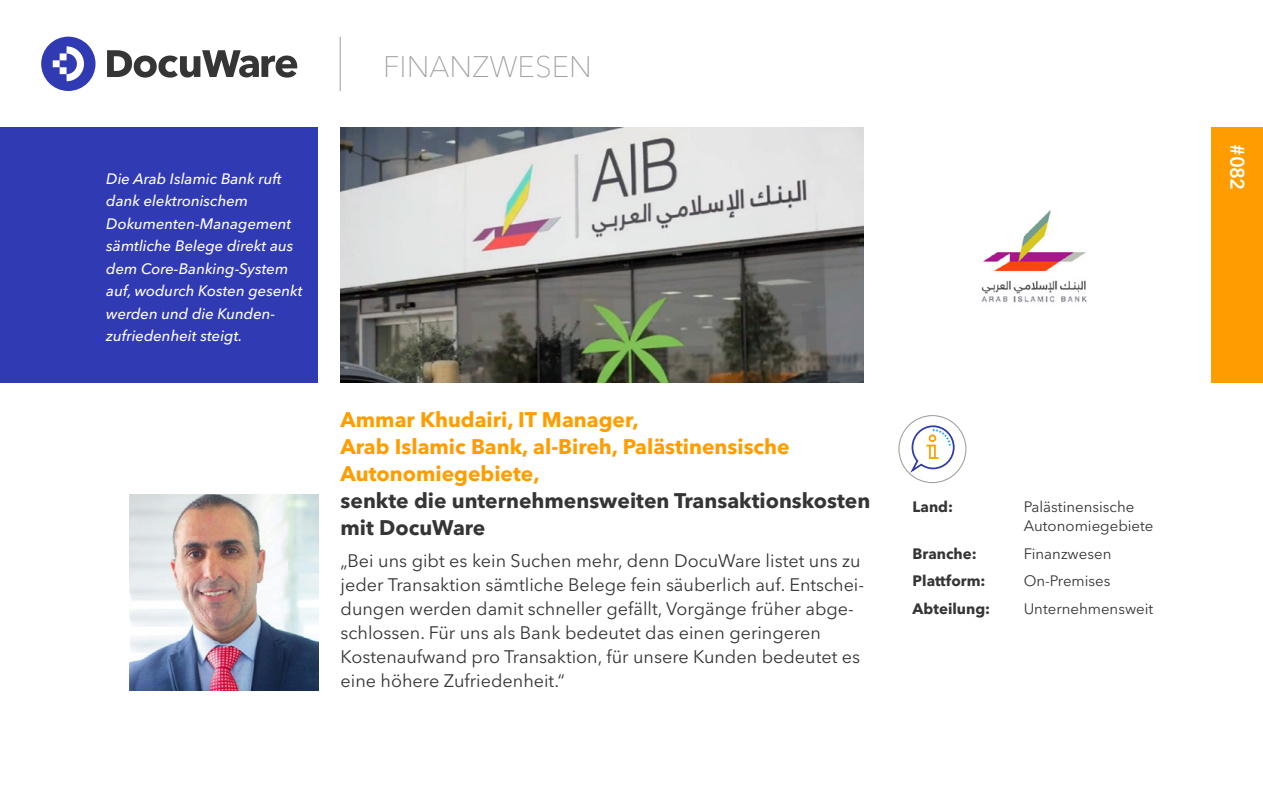
<style>
.page{position:relative;width:1263px;height:787px;background:#fff}
.page>*{position:absolute;margin:0;border:0;box-sizing:border-box;transform-origin:0 0}
.t1{font:100 29.4px "Avenir Next LT Pro";color:#9e9e9e}
.t2{font:700 21px/27px "Avenir Next LT Pro";color:#ff9d00}
.t3{font:700 21px/27px "Avenir Next LT Pro";color:#353535}
.t4{font:600 19.5px "Avenir Next LT Pro";color:#fff}
.t5{font:18px/24px "Avenir Next LT Pro";color:#353535}
.t6{font:italic 500 15px/22.5px "Avenir Next LT Pro";color:#fff}
.t7{font:15px/19.5px "Avenir Next LT Pro";color:#353535}
.t8{font:700 15px "Avenir Next LT Pro";color:#353535}
</style>
<div class="page">
<div style="left:0;top:128px;width:317px;height:255px;background:#303ab2"></div>
<svg style="left:41px;top:37px;width:55px;height:54px"></svg>
<svg style="left:107px;top:50px;width:190px;height:28px"></svg>
<hr style="left:340px;top:37px;width:1px;height:54px;background:#9e9e9e">
<div style="left:1212px;top:128px;width:51px;height:255px;background:#ff9d00"></div>
<div style="left:898px;top:415px;width:68px;height:68px;border:1px solid #9e9e9e;border-radius:50%"></div>
<svg style="left:908px;top:424px;width:47px;height:51px"></svg>
<img style="left:341px;top:128px;width:522px;height:255px">
<img style="left:981px;top:210px;width:106px;height:93px">
<img style="left:129px;top:494px;width:189px;height:196px">
<h1 class="t1" style="left:383px;top:49px;width:210px">FINANZWESEN</h1>
<p class="t6" style="left:106px;top:167px;width:198px">Die Arab Islamic Bank ruft dank elektronischem<br>Dokumenten-Management sämtliche Belege direkt aus dem Core-Banking-System auf, wodurch Kosten gesenkt werden und die Kunden&shy;zufriedenheit steigt.</p>
<p class="t2" style="left:341px;top:406px;width:451px">Ammar Khudairi, IT Manager,<br>Arab Islamic Bank, al-Bireh, Palästinensische<br>Autonomiegebiete,</p>
<p class="t3" style="left:341px;top:487px;width:531px">senkte die unternehmensweiten Transaktionskosten mit DocuWare</p>
<p class="t5" style="left:341px;top:549px;width:525px">„Bei uns gibt es kein Suchen mehr, denn DocuWare listet uns zu jeder Transaktion sämtliche Belege fein säuberlich auf. Entschei&shy;dungen werden damit schneller gefällt, Vorgänge früher abge&shy;schlossen. Für uns als Bank bedeutet das einen geringeren Kostenaufwand pro Transaktion, für unsere Kunden bedeutet es eine höhere Zufriedenheit.“</p>
<p class="t8" style="left:913px;top:497px;width:42px">Land:</p>
<p class="t7" style="left:1024px;top:496px;width:131px">Palästinensische<br>Autonomiegebiete</p>
<p class="t8" style="left:913px;top:544px;width:66px">Branche:</p>
<p class="t7" style="left:1024px;top:544px;width:89px">Finanzwesen</p>
<p class="t8" style="left:913px;top:571px;width:74px">Plattform:</p>
<p class="t7" style="left:1024px;top:570px;width:88px">On-Premises</p>
<p class="t8" style="left:913px;top:599px;width:79px">Abteilung:</p>
<p class="t7" style="left:1024px;top:598px;width:131px">Unternehmensweit</p>
<p class="t4" style="left:1249px;top:144px;width:47px;rotate:90deg">#082</p>
</div>
